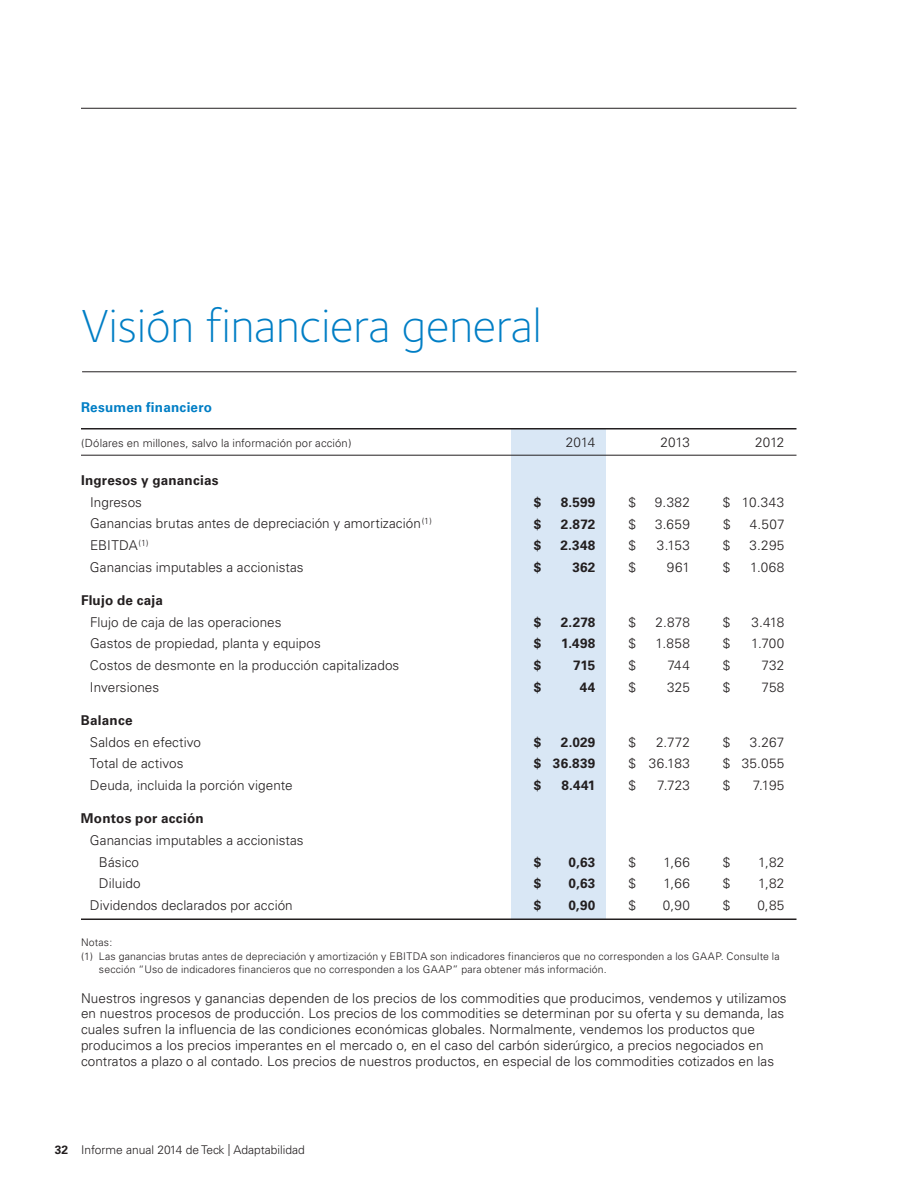
<style>
.page{position:relative;width:918px;height:1188px;background:#fff}
.page>*{position:absolute;margin:0;border:0;box-sizing:border-box;transform-origin:0 0}
.t1{font:300 48px "Foundry Sterling";color:#007ec5}
.t2{font:300 13.5px/15.8px "Univers";letter-spacing:.005em;color:#231f20}
.t3{font:700 13.5px "Univers";letter-spacing:.015em;color:#231f20}
.t4{font:700 13.5px "Univers";letter-spacing:.015em;color:#007ec5}
.t5{font:300 12px "Univers";color:#231f20}
.t6{font:300 11.25px "Univers";letter-spacing:.015em;color:#231f20}
.t7{font:300 10.5px "Univers";letter-spacing:.015em;color:#231f20}
.s1{font-weight:700}
</style>
<div class="page">
<div style="left:511px;top:429px;width:95px;height:490px;background:#d9e7f5"></div>
<hr style="left:81px;top:428px;width:715px;height:2px;background:#231f20">
<hr style="left:81px;top:455px;width:715px;height:1px;background:#231f20">
<hr style="left:81px;top:919px;width:715px;height:1px;background:#231f20">
<hr style="left:81px;top:108px;width:715px;height:1px;background:#231f20">
<hr style="left:82px;top:372px;width:714px;height:1px;background:#231f20">
<h1 class="t1" style="left:81px;top:298px;width:462px">Visión financiera general</h1>
<p class="t4" style="left:81px;top:399px;width:133px">Resumen financiero</p>
<p class="t6" style="left:81px;top:436px;width:272px">(Dólares en millones, salvo la información por acción)</p>
<p class="t2" style="left:566px;top:434px;width:31px">2014</p>
<p class="t2" style="left:660px;top:434px;width:31px">2013</p>
<p class="t2" style="left:755px;top:434px;width:31px">2012</p>
<p class="t3" style="left:81px;top:472px;width:139px">Ingresos y ganancias</p>
<p class="t2" style="left:90px;top:494px;width:54px">Ingresos</p>
<p class="t3" style="left:534px;top:494px;width:9px">$</p>
<p class="t3" style="left:561px;top:494px;width:36px">8.599</p>
<p class="t2" style="left:628px;top:494px;width:9px">$</p>
<p class="t2" style="left:655px;top:494px;width:37px">9.382</p>
<p class="t2" style="left:723px;top:494px;width:63px">$ 10.343</p>
<p class="t2" style="left:90px;top:516px;width:343px">Ganancias brutas antes de depreciación y amortización<sup>(1)</sup></p>
<p class="t3" style="left:534px;top:516px;width:9px">$</p>
<p class="t3" style="left:561px;top:516px;width:36px">2.872</p>
<p class="t2" style="left:628px;top:516px;width:9px">$</p>
<p class="t2" style="left:655px;top:516px;width:36px">3.659</p>
<p class="t2" style="left:723px;top:516px;width:9px">$</p>
<p class="t2" style="left:750px;top:516px;width:36px">4.507</p>
<p class="t2" style="left:90px;top:538px;width:60px">EBITDA<sup>(1)</sup></p>
<p class="t3" style="left:534px;top:538px;width:9px">$</p>
<p class="t3" style="left:560px;top:538px;width:37px">2.348</p>
<p class="t2" style="left:628px;top:538px;width:9px">$</p>
<p class="t2" style="left:657px;top:538px;width:35px">3.153</p>
<p class="t2" style="left:723px;top:538px;width:9px">$</p>
<p class="t2" style="left:749px;top:538px;width:37px">3.295</p>
<p class="t2" style="left:90px;top:559px;width:215px">Ganancias imputables a accionistas</p>
<p class="t3" style="left:534px;top:559px;width:9px">$</p>
<p class="t3" style="left:572px;top:559px;width:25px">362</p>
<p class="t2" style="left:628px;top:559px;width:9px">$</p>
<p class="t2" style="left:667px;top:559px;width:25px">961</p>
<p class="t2" style="left:723px;top:559px;width:9px">$</p>
<p class="t2" style="left:750px;top:559px;width:36px">1.068</p>
<p class="t3" style="left:81px;top:592px;width:84px">Flujo de caja</p>
<p class="t2" style="left:90px;top:614px;width:193px">Flujo de caja de las operaciones</p>
<p class="t3" style="left:534px;top:614px;width:9px">$</p>
<p class="t3" style="left:561px;top:614px;width:36px">2.278</p>
<p class="t2" style="left:628px;top:614px;width:9px">$</p>
<p class="t2" style="left:656px;top:614px;width:36px">2.878</p>
<p class="t2" style="left:723px;top:614px;width:9px">$</p>
<p class="t2" style="left:751px;top:614px;width:35px">3.418</p>
<p class="t2" style="left:90px;top:636px;width:232px">Gastos de propiedad, planta y equipos</p>
<p class="t3" style="left:534px;top:636px;width:9px">$</p>
<p class="t3" style="left:561px;top:636px;width:36px">1.498</p>
<p class="t2" style="left:628px;top:636px;width:9px">$</p>
<p class="t2" style="left:656px;top:636px;width:36px">1.858</p>
<p class="t2" style="left:723px;top:636px;width:9px">$</p>
<p class="t2" style="left:751px;top:636px;width:35px">1.700</p>
<p class="t2" style="left:90px;top:658px;width:311px">Costos de desmonte en la producción capitalizados</p>
<p class="t3" style="left:534px;top:658px;width:9px">$</p>
<p class="t3" style="left:573px;top:658px;width:24px">715</p>
<p class="t2" style="left:628px;top:658px;width:9px">$</p>
<p class="t2" style="left:667px;top:658px;width:24px">744</p>
<p class="t2" style="left:723px;top:658px;width:9px">$</p>
<p class="t2" style="left:762px;top:658px;width:24px">732</p>
<p class="t2" style="left:90px;top:679px;width:71px">Inversiones</p>
<p class="t3" style="left:534px;top:679px;width:9px">$</p>
<p class="t3" style="left:580px;top:679px;width:17px">44</p>
<p class="t2" style="left:628px;top:679px;width:9px">$</p>
<p class="t2" style="left:667px;top:679px;width:24px">325</p>
<p class="t2" style="left:723px;top:679px;width:9px">$</p>
<p class="t2" style="left:761px;top:679px;width:25px">758</p>
<p class="t3" style="left:81px;top:712px;width:53px">Balance</p>
<p class="t2" style="left:90px;top:734px;width:113px">Saldos en efectivo</p>
<p class="t3" style="left:534px;top:734px;width:9px">$</p>
<p class="t3" style="left:561px;top:734px;width:36px">2.029</p>
<p class="t2" style="left:628px;top:734px;width:9px">$</p>
<p class="t2" style="left:656px;top:734px;width:35px">2.772</p>
<p class="t2" style="left:723px;top:734px;width:9px">$</p>
<p class="t2" style="left:750px;top:734px;width:36px">3.267</p>
<p class="t2" style="left:90px;top:756px;width:95px">Total de activos</p>
<p class="t3" style="left:534px;top:756px;width:63px">$ 36.839</p>
<p class="t2" style="left:628px;top:756px;width:63px">$ 36.183</p>
<p class="t2" style="left:723px;top:756px;width:63px">$ 35.055</p>
<p class="t2" style="left:90px;top:778px;width:204px">Deuda, incluida la porción vigente</p>
<p class="t3" style="left:534px;top:778px;width:9px">$</p>
<p class="t3" style="left:561px;top:778px;width:36px">8.441</p>
<p class="t2" style="left:628px;top:778px;width:9px">$</p>
<p class="t2" style="left:657px;top:778px;width:34px">7.723</p>
<p class="t2" style="left:723px;top:778px;width:9px">$</p>
<p class="t2" style="left:753px;top:778px;width:33px">7.195</p>
<p class="t3" style="left:81px;top:811px;width:124px">Montos por acción</p>
<p class="t2" style="left:99px;top:829px;width:206px;line-height:21.8px;text-indent:-9px">Ganancias imputables a accionistas<br>Básico</p>
<p class="t3" style="left:534px;top:854px;width:9px">$</p>
<p class="t3" style="left:569px;top:854px;width:28px">0,63</p>
<p class="t2" style="left:628px;top:854px;width:9px">$</p>
<p class="t2" style="left:664px;top:854px;width:28px">1,66</p>
<p class="t2" style="left:723px;top:854px;width:9px">$</p>
<p class="t2" style="left:758px;top:854px;width:28px">1,82</p>
<p class="t2" style="left:99px;top:876px;width:43px">Diluido</p>
<p class="t3" style="left:534px;top:876px;width:9px">$</p>
<p class="t3" style="left:569px;top:876px;width:28px">0,63</p>
<p class="t2" style="left:628px;top:876px;width:9px">$</p>
<p class="t2" style="left:664px;top:876px;width:28px">1,66</p>
<p class="t2" style="left:723px;top:876px;width:9px">$</p>
<p class="t2" style="left:758px;top:876px;width:28px">1,82</p>
<p class="t2" style="left:90px;top:898px;width:204px">Dividendos declarados por acción</p>
<p class="t3" style="left:534px;top:898px;width:9px">$</p>
<p class="t3" style="left:568px;top:898px;width:28px">0,90</p>
<p class="t2" style="left:628px;top:898px;width:9px">$</p>
<p class="t2" style="left:663px;top:898px;width:29px">0,90</p>
<p class="t2" style="left:723px;top:898px;width:9px">$</p>
<p class="t2" style="left:757px;top:898px;width:29px">0,85</p>
<p class="t7" style="left:81px;top:936px;width:33px">Notas:</p>
<p class="t7" style="left:81px;top:950px;width:700px">(1) Las ganancias brutas antes de depreciación y amortización y EBITDA son indicadores financieros que no corresponden a los GAAP. Consulte la</p>
<p class="t7" style="left:99px;top:963px;width:509px">sección “Uso de indicadores financieros que no corresponden a los GAAP” para obtener más información.</p>
<p class="t2" style="left:81px;top:990px;width:707px">Nuestros ingresos y ganancias dependen de los precios de los commodities que producimos, vendemos y utilizamos en nuestros procesos de producción. Los precios de los commodities se determinan por su oferta y su demanda, las cuales sufren la influencia de las condiciones económicas globales. Normalmente, vendemos los productos que producimos a los precios imperantes en el mercado o, en el caso del carbón siderúrgico, a precios negociados en contratos a plazo o al contado. Los precios de nuestros productos, en especial de los commodities cotizados en las</p>
<p class="t5" style="left:55px;top:1143px;width:252px"><span class="s1">32</span> Informe anual 2014 de Teck | Adaptabilidad</p>
</div>
